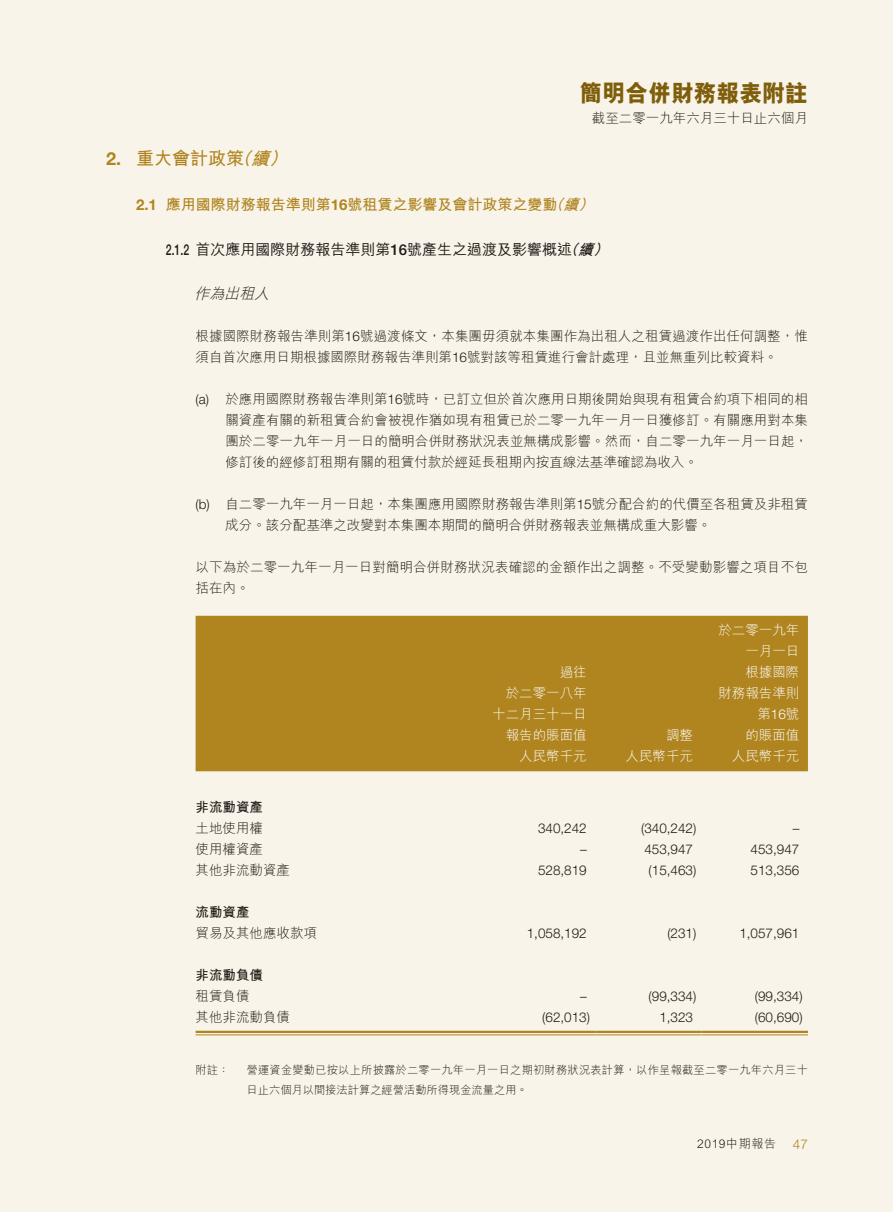
<style>
.page{position:relative;width:893px;height:1212px;background:#f8f4ea}
.page>*{position:absolute;margin:0;border:0;box-sizing:border-box;transform-origin:0 0}
.t1{font:800 24px "M Hei HK";color:#7e5e0b;scale:.95 1}
.t2{font:700 18px "M Hei HK";color:#b0851f}
.t3{font:500 15px "M Hei HK";color:#231916}
.t4{font:700 15px "M Hei HK";color:#b0851f}
.t5{font:italic 300 15px "M Hei HK";color:#231916}
.t6{font:300 13.5px/21px "M Hei HK";color:#231916}
.t7{font:300 13.5px "Helvetica Neue LT Std";color:#231916}
.t8{font:300 13.5px/21px "M Hei HK";color:#fff;text-align:right}
.t9{font:700 13.5px "M Hei HK";color:#231916}
.t10{font:300 13.5px "Helvetica Neue LT Std";color:#b0851f}
.t11{font:300 12px "M Hei HK";letter-spacing:.05em;color:#231916}
.t12{font:300 11.25px/19.5px "M Hei HK";letter-spacing:.02em;color:#231916}
.s1{font-family:"Helvetica Neue LT Std"}
.s2{font-style:italic}
.s3{font-weight:700;font-style:italic}
</style>
<div class="page">
<div style="left:196px;top:616px;width:612px;height:155px;background:#b0851f"></div>
<hr style="left:196px;top:1031px;width:293px;height:2px;background:#b0851f">
<hr style="left:196px;top:1034px;width:293px;height:1px;background:#b0851f">
<hr style="left:489px;top:1031px;width:106px;height:2px;background:#b0851f">
<hr style="left:489px;top:1034px;width:106px;height:1px;background:#b0851f">
<hr style="left:595px;top:1031px;width:107px;height:2px;background:#b0851f">
<hr style="left:595px;top:1034px;width:107px;height:1px;background:#b0851f">
<hr style="left:702px;top:1031px;width:106px;height:2px;background:#b0851f">
<hr style="left:702px;top:1034px;width:106px;height:1px;background:#b0851f">
<h1 class="t1" style="left:580px;top:77px;width:241px">簡明合併財務報表附註</h1>
<p class="t6" style="left:592px;top:107px;width:217px">截至二零一九年六月三十日止六個月</p>
<h2 class="t2" style="left:106px;top:145px;width:189px"><span class="s1">2.</span> 重大會計政策<span class="s2">（續）</span></h2>
<p class="t4" style="left:136px;top:194px;width:464px"><span class="s1">2.1</span> 應用國際財務報告準則第<span class="s1">16</span>號租賃之影響及會計政策之變動<span class="s2">（續）</span></p>
<p class="t3" style="left:166px;top:239px;width:449px"><span class="s1">2.1.2</span> 首次應用國際財務報告準則第<span class="s1">16</span>號產生之過渡及影響概述<span class="s3">（續）</span></p>
<p class="t5" style="left:194px;top:283px;width:82px">作為出租人</p>
<p class="t6" style="left:196px;top:325px;width:614px">根據國際財務報告準則第<span class="s1">16</span>號過渡條文，本集團毋須就本集團作為出租人之租賃過渡作出任何調整，惟須自首次應用日期根據國際財務報告準則第<span class="s1">16</span>號對該等租賃進行會計處理，且並無重列比較資料。</p>
<p class="t6" style="left:225px;top:388px;width:584px;text-align:justify;text-indent:-30px"><span class="s1">(a)</span> 於應用國際財務報告準則第<span class="s1">16</span>號時，已訂立但於首次應用日期後開始與現有租賃合約項下相同的相關資產有關的新租賃合約會被視作猶如現有租賃已於二零一九年一月一日獲修訂。有關應用對本集團於二零一九年一月一日的簡明合併財務狀況表並無構成影響。然而，自二零一九年一月一日起，修訂後的經修訂租期有關的租賃付款於經延長租期內按直線法基準確認為收入。</p>
<p class="t6" style="left:225px;top:493px;width:584px;text-indent:-30px"><span class="s1">(b)</span> 自二零一九年一月一日起，本集團應用國際財務報告準則第<span class="s1">15</span>號分配合約的代價至各租賃及非租賃成分。該分配基準之改變對本集團本期間的簡明合併財務報表並無構成重大影響。</p>
<p class="t6" style="left:196px;top:556px;width:614px">以下為於二零一九年一月一日對簡明合併財務狀況表確認的金額作出之調整。不受變動影響之項目不包括在內。</p>
<p class="t8" style="left:492px;top:661px;width:96px">過往<br>於二零一八年十二月三十一日報告的賬面值</p>
<p class="t8" style="left:666px;top:724px;width:28px">調整</p>
<p class="t8" style="left:718px;top:619px;width:82px">於二零一九年一月一日<br>根據國際<br>財務報告準則第<span class="s1">16</span>號<br>的賬面值</p>
<p class="t8" style="left:519px;top:745px;width:69px">人民幣千元</p>
<p class="t8" style="left:626px;top:745px;width:69px">人民幣千元</p>
<p class="t8" style="left:732px;top:745px;width:69px">人民幣千元</p>
<p class="t9" style="left:196px;top:797px;width:69px">非流動資產</p>
<p class="t6" style="left:196px;top:817px;width:69px">土地使用權</p>
<p class="t7" style="left:538px;top:819px;width:50px">340,242</p>
<p class="t7" style="left:641px;top:819px;width:57px">(340,242)</p>
<p class="t7" style="left:793px;top:819px;width:8px">–</p>
<p class="t6" style="left:196px;top:838px;width:69px">使用權資產</p>
<p class="t7" style="left:580px;top:840px;width:8px">–</p>
<p class="t7" style="left:644px;top:840px;width:50px">453,947</p>
<p class="t7" style="left:751px;top:840px;width:50px">453,947</p>
<p class="t6" style="left:196px;top:859px;width:96px">其他非流動資產</p>
<p class="t7" style="left:538px;top:861px;width:50px">528,819</p>
<p class="t7" style="left:649px;top:861px;width:49px">(15,463)</p>
<p class="t7" style="left:751px;top:861px;width:50px">513,356</p>
<p class="t9" style="left:196px;top:902px;width:55px">流動資產</p>
<p class="t6" style="left:196px;top:922px;width:123px">貿易及其他應收款項</p>
<p class="t7" style="left:527px;top:924px;width:62px">1,058,192</p>
<p class="t7" style="left:667px;top:924px;width:31px">(231)</p>
<p class="t7" style="left:739px;top:924px;width:62px">1,057,961</p>
<p class="t9" style="left:196px;top:965px;width:69px">非流動負債</p>
<p class="t6" style="left:196px;top:985px;width:55px">租賃負債</p>
<p class="t7" style="left:580px;top:987px;width:8px">–</p>
<p class="t7" style="left:649px;top:987px;width:49px">(99,334)</p>
<p class="t7" style="left:755px;top:987px;width:49px">(99,334)</p>
<p class="t6" style="left:196px;top:1006px;width:96px">其他非流動負債</p>
<p class="t7" style="left:542px;top:1008px;width:49px">(62,013)</p>
<p class="t7" style="left:659px;top:1008px;width:35px">1,323</p>
<p class="t7" style="left:755px;top:1008px;width:49px">(60,690)</p>
<p class="t12" style="left:196px;top:1060px;width:35px">附註：</p>
<p class="t12" style="left:247px;top:1060px;width:563px">營運資金變動已按以上所披露於二零一九年一月一日之期初財務狀況表計算，以作呈報截至二零一九年六月三十日止六個月以間接法計算之經營活動所得現金流量之用。</p>
<p class="t11" style="left:697px;top:1135px;width:80px">2019中期報告</p>
<p class="t10" style="left:793px;top:1136px;width:17px">47</p>
</div>
